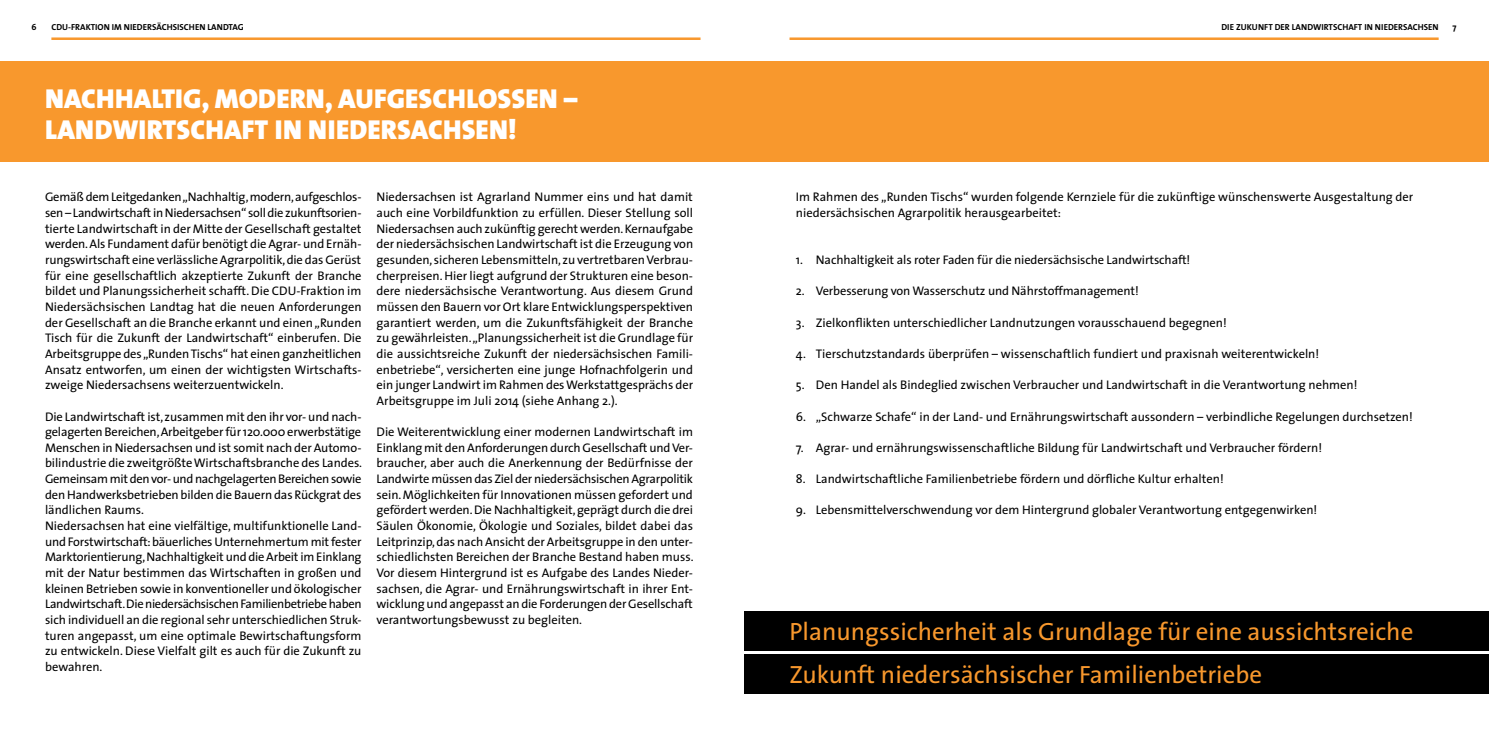
<style>
.page{position:relative;width:1489px;height:745px;background:#fff}
.page>*{position:absolute;margin:0;border:0;box-sizing:border-box;transform-origin:0 0}
.t1{font:900 27.5px "The Sans";letter-spacing:.005em;color:#fff}
.t2{font:25px "The Sans";color:#f8982d}
.t3{font:12.5px/15.6px "The Sans";color:#000;text-align:justify}
.t4{font:700 8.75px "The Sans";color:#000}
</style>
<div class="page">
<hr style="left:51px;top:37px;width:649px;height:3px;background:#f8982d">
<hr style="left:789px;top:37px;width:649px;height:3px;background:#f8982d">
<div style="left:744px;top:653px;width:744px;height:39px;background:#000"></div>
<div style="left:0;top:61px;width:1488px;height:100px;background:#f8982d"></div>
<div style="left:744px;top:611px;width:744px;height:38px;background:#000"></div>
<p class="t4" style="left:31px;top:19px;width:7px">6</p>
<p class="t4" style="left:51px;top:19px;width:194px">CDU-FRAKTION IM NIEDERSÄCHSISCHEN LANDTAG</p>
<p class="t4" style="left:1221px;top:19px;width:219px">DIE ZUKUNFT DER LANDWIRTSCHAFT IN NIEDERSACHSEN</p>
<p class="t4" style="left:1452px;top:19px;width:6px">7</p>
<p class="t1" style="left:45px;top:75px;width:534px">NACHHALTIG, MODERN, AUFGESCHLOSSEN –</p>
<p class="t1" style="left:45px;top:106px;width:473px">LANDWIRTSCHAFT IN NIEDERSACHSEN!</p>
<p class="t3" style="left:45px;top:189px;width:318px">Gemäß dem Leitgedanken „Nachhaltig, modern, aufgeschlos&shy;sen – Landwirtschaft in Niedersachsen“ soll die zukunftsorien&shy;tierte Landwirtschaft in der Mitte der Gesellschaft gestaltet werden. Als Fundament dafür benötigt die Agrar- und Ernäh&shy;rungswirtschaft eine verlässliche Agrarpolitik, die das Gerüst für eine gesellschaftlich akzeptierte Zukunft der Branche bildet und Planungssicherheit schafft. Die CDU-Fraktion im Niedersächsischen Landtag hat die neuen Anforderungen der Gesellschaft an die Branche erkannt und einen „Runden Tisch für die Zukunft der Landwirtschaft“ einberufen. Die Arbeitsgruppe des „Runden Tischs“ hat einen ganzheitlichen Ansatz entworfen, um einen der wichtigsten Wirtschafts&shy;zweige Niedersachsens weiterzuentwickeln.</p>
<p class="t3" style="left:45px;top:408px;width:318px">Die Landwirtschaft ist, zusammen mit den ihr vor- und nach&shy;gelagerten Bereichen, Arbeitgeber für 120.000 erwerbstätige Menschen in Niedersachsen und ist somit nach der Automo&shy;bilindustrie die zweitgrößte Wirtschaftsbranche des Landes.<br>Gemeinsam mit den vor- und nachgelagerten Bereichen sowie den Handwerksbetrieben bilden die Bauern das Rückgrat des ländlichen Raums.</p>
<p class="t3" style="left:45px;top:517px;width:318px">Niedersachsen hat eine vielfältige, multifunktionelle Land&shy;und Forstwirtschaft: bäuerliches Unternehmertum mit fester Marktorientierung, Nachhaltigkeit und die Arbeit im Einklang mit der Natur bestimmen das Wirtschaften in großen und kleinen Betrieben sowie in konventioneller und ökologischer Landwirtschaft. Die niedersächsischen Familienbetriebe haben sich individuell an die regional sehr unterschiedlichen Struk&shy;turen angepasst, um eine optimale Bewirtschaftungsform zu entwickeln. Diese Vielfalt gilt es auch für die Zukunft zu bewahren.</p>
<p class="t3" style="left:376px;top:189px;width:318px">Niedersachsen ist Agrarland Nummer eins und hat damit auch eine Vorbildfunktion zu erfüllen. Dieser Stellung soll Niedersachsen auch zukünftig gerecht werden. Kernaufgabe der niedersächsischen Landwirtschaft ist die Erzeugung von gesunden, sicheren Lebensmitteln, zu vertretbaren Verbrau&shy;cherpreisen. Hier liegt aufgrund der Strukturen eine beson&shy;dere niedersächsische Verantwortung. Aus diesem Grund müssen den Bauern vor Ort klare Entwicklungsperspektiven garantiert werden, um die Zukunftsfähigkeit der Branche zu gewährleisten. „Planungssicherheit ist die Grundlage für die aussichtsreiche Zukunft der niedersächsischen Famili&shy;enbetriebe“, versicherten eine junge Hofnachfolgerin und ein junger Landwirt im Rahmen des Werkstattgesprächs der Arbeitsgruppe im Juli 2014 (siehe Anhang 2.).</p>
<p class="t3" style="left:376px;top:423px;width:318px">Die Weiterentwicklung einer modernen Landwirtschaft im Einklang mit den Anforderungen durch Gesellschaft und Ver&shy;braucher, aber auch die Anerkennung der Bedürfnisse der Landwirte müssen das Ziel der niedersächsischen Agrarpolitik sein. Möglichkeiten für Innovationen müssen gefordert und gefördert werden. Die Nachhaltigkeit, geprägt durch die drei Säulen Ökonomie, Ökologie und Soziales, bildet dabei das Leitprinzip, das nach Ansicht der Arbeitsgruppe in den unter&shy;schiedlichsten Bereichen der Branche Bestand haben muss.</p>
<p class="t3" style="left:376px;top:564px;width:318px">Vor diesem Hintergrund ist es Aufgabe des Landes Nieder&shy;sachsen, die Agrar- und Ernährungswirtschaft in ihrer Ent&shy;wicklung und angepasst an die Forderungen der Gesellschaft verantwortungsbewusst zu begleiten.</p>
<p class="t3" style="left:795px;top:189px;width:619px">Im Rahmen des „Runden Tischs“ wurden folgende Kernziele für die zukünftige wünschenswerte Ausgestaltung der</p>
<p class="t3" style="left:795px;top:204px;width:266px">niedersächsischen Agrarpolitik herausgearbeitet:</p>
<p class="t3" style="left:795px;top:251px;width:396px">1. Nachhaltigkeit als roter Faden für die niedersächsische Landwirtschaft!</p>
<p class="t3" style="left:795px;top:283px;width:344px">2. Verbesserung von Wasserschutz und Nährstoffmanagement!</p>
<p class="t3" style="left:795px;top:314px;width:432px">3. Zielkonflikten unterschiedlicher Landnutzungen vorausschauend begegnen!</p>
<p class="t3" style="left:795px;top:345px;width:525px">4. Tierschutzstandards überprüfen – wissenschaftlich fundiert und praxisnah weiterentwickeln!</p>
<p class="t3" style="left:795px;top:376px;width:563px">5. Den Handel als Bindeglied zwischen Verbraucher und Landwirtschaft in die Verantwortung nehmen!</p>
<p class="t3" style="left:795px;top:408px;width:618px">6. „Schwarze Schafe“ in der Land- und Ernährungswirtschaft aussondern – verbindliche Regelungen durchsetzen!</p>
<p class="t3" style="left:795px;top:439px;width:527px">7. Agrar- und ernährungswissenschaftliche Bildung für Landwirtschaft und Verbraucher fördern!</p>
<p class="t3" style="left:795px;top:470px;width:429px">8. Landwirtschaftliche Familienbetriebe fördern und dörfliche Kultur erhalten!</p>
<p class="t3" style="left:795px;top:501px;width:523px">9. Lebensmittelverschwendung vor dem Hintergrund globaler Verantwortung entgegenwirken!</p>
<p class="t2" style="left:789px;top:610px;width:625px">Planungssicherheit als Grundlage für eine aussichtsreiche</p>
<p class="t2" style="left:789px;top:653px;width:474px">Zukunft niedersächsischer Familienbetriebe</p>
</div>
